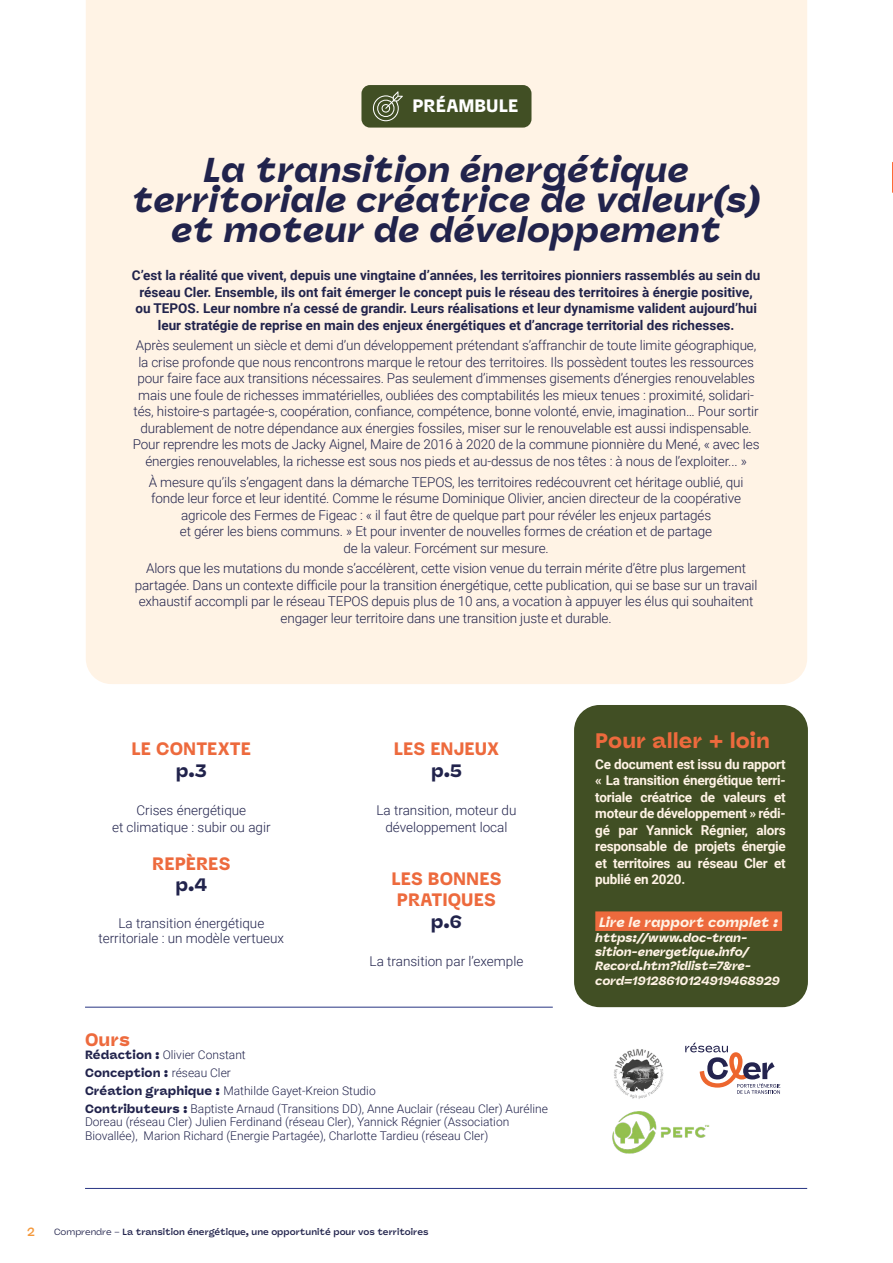
<style>
.page{position:relative;width:893px;height:1263px;background:#fff}
.page>*{position:absolute;margin:0;border:0;box-sizing:border-box;transform-origin:0 0}
.t1{font:italic 900 34.5px/30.2px "Panel Sans";color:#21234c;text-align:center}
.t2{font:900 21px "Panel Sans";color:#ed6a3d}
.t3{font:900 18px/21.6px "Panel Sans";color:#ed6a3d;text-align:center}
.t4{font:900 18px "Panel Sans";color:#21234c}
.t5{font:900 18px "Panel Sans";color:#fff}
.t6{font:300 13.5px/16.5px "Roboto";letter-spacing:-.01em;color:#21234c;text-align:center}
.t7{font:700 13.5px/16.5px "Roboto";color:#21234c;text-align:center}
.t8{font:700 13.5px/16.5px "Roboto";letter-spacing:-.02em;color:#fff3e5;text-align:justify}
.t9{font:italic 900 13.5px "Panel Sans";color:#fff3e5}
.t10{font:300 12px/17.7px "Roboto";color:#21234c}
.t11{font:italic 900 12px/14.4px "Panel Sans";letter-spacing:-.02em;color:#fff3e5}
.t12{font:900 12px "Panel Sans";color:#21234c}
.t13{font:700 12px "Panel Sans";color:#f4983b}
.t14{font:700 9px "Panel Sans";color:#21234c}
.s1{font-family:"Panel Sans";font-weight:900}
.s2{font-family:"Roboto";font-weight:300}
.s3{font-weight:400}
</style>
<div class="page">
<hr style="left:85px;top:1007px;width:468px;height:1px;background:#283583">
<img style="left:614px;top:1049px;width:50px;height:50px">
<svg style="left:685px;top:1043px;width:95px;height:51px"></svg>
<div style="left:574px;top:705px;width:234px;height:302px;background:#414f24;border-radius:26px"></div>
<div style="left:595px;top:911px;width:187px;height:20px;background:#ed6a3d"></div>
<div style="left:86px;top:0;width:721px;height:684px;background:#fff3e5"></div>
<div style="left:361px;top:85px;width:170px;height:43px;background:#414f24;border-radius:9px"></div>
<svg style="left:373px;top:91px;width:30px;height:30px"></svg>
<hr style="left:85px;top:1188px;width:722px;height:1px;background:#283583">
<img style="left:612px;top:1112px;width:98px;height:41px">
<h3 class="t5" style="left:412px;top:95px;width:107px">PRÉAMBULE</h3>
<h1 class="t1" style="left:132px;top:155px;width:630px">La transition énergétique territoriale créatrice de valeur(s) et moteur de développement</h1>
<p class="t7" style="left:132px;top:267px;width:630px">C’est la réalité que vivent, depuis une vingtaine d’années, les territoires pionniers rassemblés au sein du réseau Cler. Ensemble, ils ont fait émerger le concept puis le réseau des territoires à énergie positive, ou TEPOS. Leur nombre n’a cessé de grandir. Leurs réalisations et leur dynamisme valident aujourd’hui leur stratégie de reprise en main des enjeux énergétiques et d’ancrage territorial des richesses.</p>
<p class="t6" style="left:133px;top:337px;width:628px">Après seulement un siècle et demi d’un développement prétendant s’affranchir de toute limite géographique, la crise profonde que nous rencontrons marque le retour des territoires. Ils possèdent toutes les ressources pour faire face aux transitions nécessaires. Pas seulement d’immenses gisements d’énergies renouvelables mais une foule de richesses immatérielles, oubliées des comptabilités les mieux tenues : proximité, solidari&shy;tés, histoire-s partagée-s, coopération, confiance, compétence, bonne volonté, envie, imagination… Pour sortir durablement de notre dépendance aux énergies fossiles, miser sur le renouvelable est aussi indispensable.<br>Pour reprendre les mots de Jacky Aignel, Maire de 2016 à 2020 de la commune pionnière du Mené, « avec les énergies renouvelables, la richesse est sous nos pieds et au-dessus de nos têtes : à nous de l’exploiter... »</p>
<p class="t6" style="left:149px;top:473px;width:596px">À mesure qu’ils s’engagent dans la démarche TEPOS, les territoires redécouvrent cet héritage oublié, qui fonde leur force et leur identité. Comme le résume Dominique Olivier, ancien directeur de la coopérative agricole des Fermes de Figeac : « il faut être de quelque part pour révéler les enjeux partagés<br>et gérer les biens communs. » Et pour inventer de nouvelles formes de création et de partage<br>de la valeur. Forcément sur mesure.</p>
<p class="t6" style="left:135px;top:560px;width:624px">Alors que les mutations du monde s’accélèrent, cette vision venue du terrain mérite d’être plus largement partagée. Dans un contexte difficile pour la transition énergétique, cette publication, qui se base sur un travail exhaustif accompli par le réseau TEPOS depuis plus de 10 ans, a vocation à appuyer les élus qui souhaitent engager leur territoire dans une transition juste et durable.</p>
<h3 class="t3" style="left:132px;top:738px;width:121px">LE CONTEXTE</h3>
<h3 class="t4" style="left:176px;top:760px;width:33px">p.3</h3>
<p class="t6" style="left:112px;top:801px;width:160px">Crises énergétique<br>et climatique : subir ou agir</p>
<h3 class="t3" style="left:152px;top:853px;width:80px">REPÈRES</h3>
<h3 class="t4" style="left:176px;top:874px;width:33px">p.4</h3>
<p class="t6" style="left:98px;top:915px;width:187px;line-height:15px">La transition énergétique territoriale : un modèle vertueux</p>
<h3 class="t3" style="left:394px;top:738px;width:107px">LES ENJEUX</h3>
<h3 class="t4" style="left:431px;top:760px;width:32px">p.5</h3>
<p class="t6" style="left:376px;top:801px;width:141px">La transition, moteur du développement local</p>
<h3 class="t3" style="left:391px;top:868px;width:112px">LES BONNES<br>PRATIQUES</h3>
<h3 class="t4" style="left:431px;top:911px;width:33px">p.6</h3>
<p class="t6" style="left:370px;top:952px;width:155px">La transition par l’exemple</p>
<h3 class="t3" style="left:85px;top:1029px;width:46px">Ours</h3>
<p class="t10" style="left:85px;top:1046px;width:162px"><span class="s1">Rédaction :</span> Olivier Constant</p>
<p class="t12" style="left:85px;top:1066px;width:147px">Conception : <span class="s2">réseau Cler</span></p>
<p class="t10" style="left:85px;top:1081px;width:464px"><span class="s1">Création graphique :</span> Mathilde Gayet-Kreion Studio<br><span class="s1">Contributeurs :</span> Baptiste Arnaud (Transitions DD), Anne Auclair (réseau Cler) Auréline</p>
<p class="t10" style="left:85px;top:1114px;width:426px;line-height:13.5px">Doreau (réseau Cler) Julien Ferdinand (réseau Cler), Yannick Régnier (Association<br>Biovallée), Marion Richard (Energie Partagée), Charlotte Tardieu (réseau Cler)</p>
<p class="t13" style="left:27px;top:1224px;width:9px">2</p>
<p class="t14" style="left:54px;top:1226px;width:376px"><span class="s3">Comprendre –</span> La transition énergétique, une opportunité pour vos territoires</p>
<h2 class="t2" style="left:595px;top:728px;width:176px">Pour aller + loin</h2>
<p class="t8" style="left:595px;top:755px;width:192px">Ce document est issu du rapport « La transition énergétique terri&shy;toriale créatrice de valeurs et moteur de développement » rédi&shy;gé par Yannick Régnier, alors responsable de projets énergie et territoires au réseau Cler et publié en 2020.</p>
<p class="t9" style="left:599px;top:914px;width:181px">Lire le rapport complet :</p>
<p class="t11" style="left:595px;top:930px;width:186px">https://www.doc-tran&shy;sition-energetique.info/<br>Record.htm?idlist=7&amp;re&shy;cord=19128610124919468929</p>
</div>
